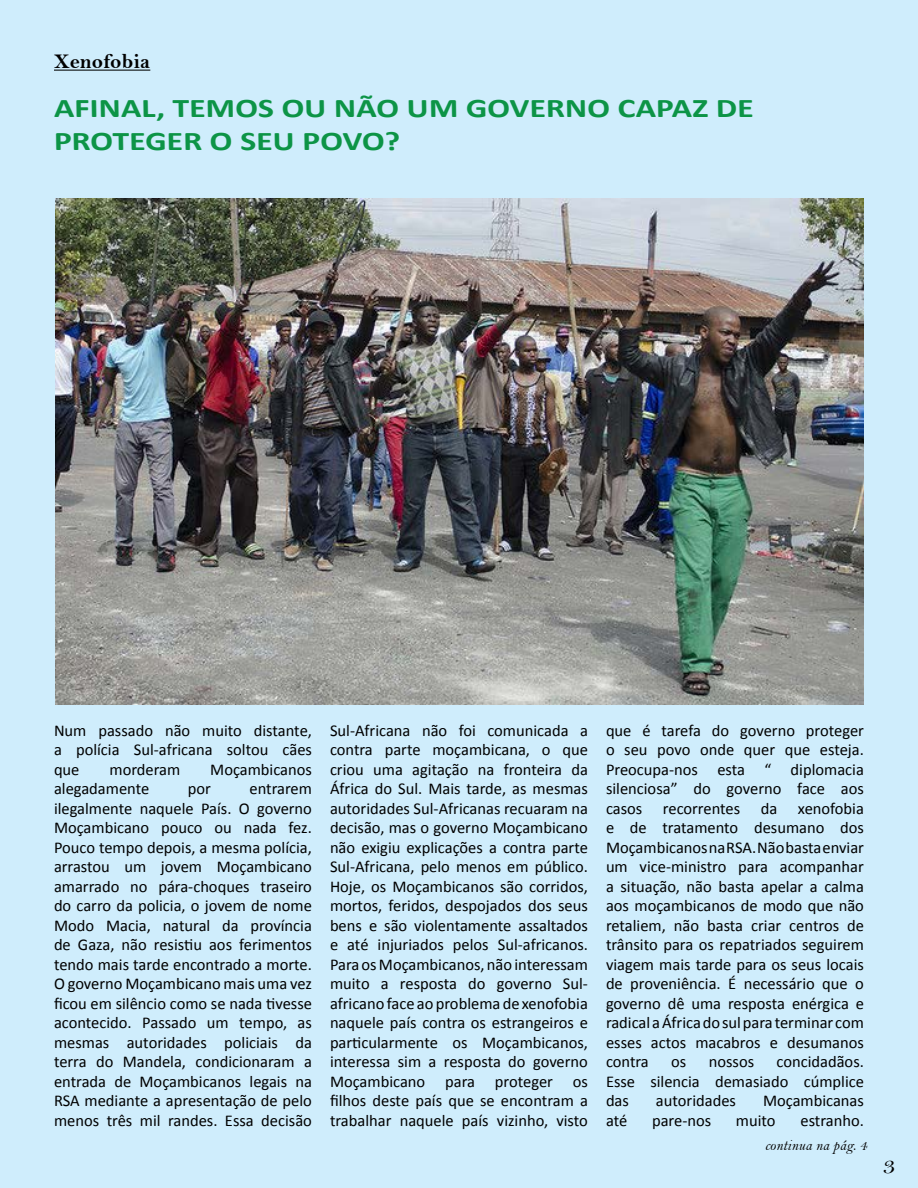
<style>
.page{position:relative;width:918px;height:1188px;background:#cfedfc}
.page>*{position:absolute;margin:0;border:0;box-sizing:border-box;transform-origin:0 0}
.t1{font:700 27px "Calibri";color:#0c9446;scale:1.25 1}
.t2{font:22.5px "Bell";color:#000;scale:1.19 1}
.t3{font:21px "Bell MT Bold";letter-spacing:.01em;color:#000}
.t4{font:16.5px/19.5px "Calibri";color:#000;text-align:justify}
.t5{font:15px "Bell MT Italic";letter-spacing:.01em;color:#000;scale:.96 1}
</style>
<div class="page">
<hr style="left:54px;top:70px;width:96px;height:1px;background:#000">
<img style="left:56px;top:198px;width:808px;height:506px">
<p class="t3" style="left:54px;top:49px;width:98px">Xenofobia</p>
<p class="t1" style="left:54px;top:91px;width:562px">AFINAL, TEMOS OU NÃO UM GOVERNO CAPAZ DE</p>
<p class="t1" style="left:54px;top:124px;width:279px">PROTEGER O SEU POVO?</p>
<p class="t4" style="left:54px;top:721px;width:260px">Num passado não muito distante, a polícia Sul-africana soltou cães que</p>
<p class="t4" style="left:110px;top:760px;width:72px">morderam</p>
<p class="t4" style="left:210px;top:760px;width:103px">Moçambicanos</p>
<p class="t4" style="left:54px;top:779px;width:97px">alegadamente</p>
<p class="t4" style="left:188px;top:779px;width:25px">por</p>
<p class="t4" style="left:54px;top:779px;width:260px;text-indent:196px">entrarem ilegalmente naquele País. O governo Moçambicano pouco ou nada fez.<br>Pouco tempo depois, a mesma polícia, arrastou um jovem Moçambicano amarrado no pára-choques traseiro do carro da policia, o jovem de nome Modo Macia, natural da província de Gaza, não resistiu aos ferimentos tendo mais tarde encontrado a morte.<br>O governo Moçambicano mais uma vez ficou em silêncio como se nada tivesse acontecido. Passado um tempo, as mesmas autoridades policiais da terra do Mandela, condicionaram a entrada de Moçambicanos legais na RSA mediante a apresentação de pelo menos três mil randes. Essa decisão</p>
<p class="t4" style="left:330px;top:721px;width:260px">Sul-Africana não foi comunicada a contra parte moçambicana, o que criou uma agitação na fronteira da África do Sul. Mais tarde, as mesmas autoridades Sul-Africanas recuaram na decisão, mas o governo Moçambicano não exigiu explicações a contra parte Sul-Africana, pelo menos em público.</p>
<p class="t4" style="left:330px;top:877px;width:259px">Hoje, os Moçambicanos são corridos, mortos, feridos, despojados dos seus bens e são violentamente assaltados e até injuriados pelos Sul-africanos.</p>
<p class="t4" style="left:330px;top:955px;width:259px">Para os Moçambicanos, não interessam muito a resposta do governo Sul&shy;africano face ao problema de xenofobia naquele país contra os estrangeiros e particularmente os Moçambicanos, interessa sim a resposta do governo Moçambicano para proteger os filhos deste país que se encontram a trabalhar naquele país vizinho, visto</p>
<p class="t4" style="left:606px;top:721px;width:260px">que é tarefa do governo proteger o seu povo onde quer que esteja.</p>
<p class="t4" style="left:606px;top:760px;width:260px">Preocupa-nos esta “ diplomacia silenciosa” do governo face aos casos recorrentes da xenofobia e de tratamento desumano dos Moçambicanos na RSA. Não basta enviar um vice-ministro para acompanhar a situação, não basta apelar a calma aos moçambicanos de modo que não retaliem, não basta criar centros de trânsito para os repatriados seguirem viagem mais tarde para os seus locais de proveniência. É necessário que o governo dê uma resposta enérgica e radical a África do sul para terminar com esses actos macabros e desumanos contra</p>
<p class="t4" style="left:671px;top:1052px;width:17px">os</p>
<p class="t4" style="left:709px;top:1052px;width:47px">nossos</p>
<p class="t4" style="left:777px;top:1052px;width:89px">concidadãos.</p>
<p class="t4" style="left:606px;top:1072px;width:259px">Esse silencia demasiado cúmplice das</p>
<p class="t4" style="left:656px;top:1091px;width:82px">autoridades</p>
<p class="t4" style="left:763px;top:1091px;width:102px">Moçambicanas</p>
<p class="t4" style="left:606px;top:1111px;width:23px">até</p>
<p class="t4" style="left:652px;top:1111px;width:61px">pare-nos</p>
<p class="t4" style="left:736px;top:1111px;width:41px">muito</p>
<p class="t4" style="left:800px;top:1111px;width:65px">estranho.</p>
<p class="t5" style="left:765px;top:1136px;width:108px">continua na pág. 4</p>
<p class="t2" style="left:883px;top:1153px;width:13px">3</p>
</div>
